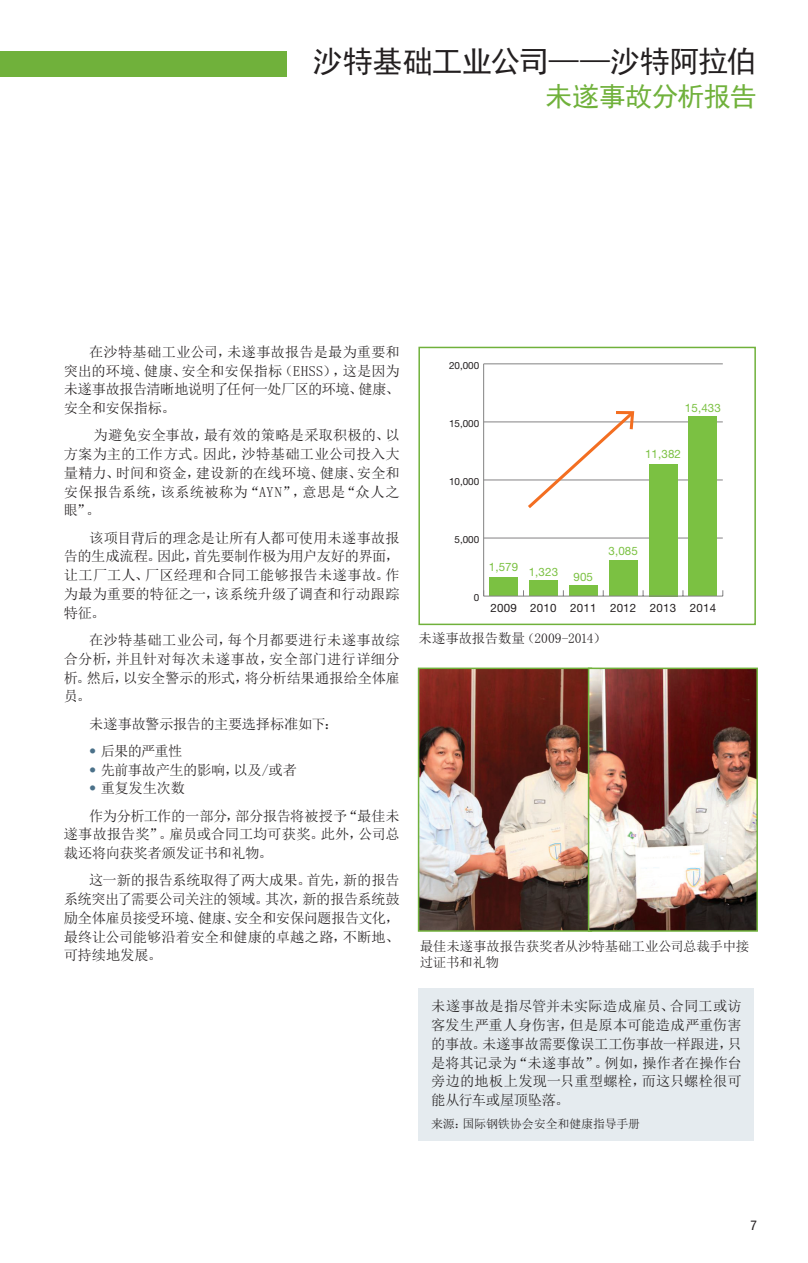
<style>
.page{position:relative;width:808px;height:1263px;background:#fff}
.page>*{position:absolute;margin:0;border:0;box-sizing:border-box;transform-origin:0 0}
.t1{font:30px "Sim Hei";letter-spacing:-.01em;color:#231f20}
.t2{font:27px "Sim Hei";letter-spacing:-.02em;color:#70b13b}
.t3{font:14.25px/18.8px "Sim Sun";letter-spacing:-.005em;color:#231f20;text-align:justify}
.t4{font:14.25px/27.3px "Sim Sun";letter-spacing:-.025em;color:#231f20}
.t5{font:14.25px "Sim Sun";letter-spacing:-.03em;color:#231f20}
.t6{font:13.5px/16.5px "Sim Sun";letter-spacing:-.02em;color:#231f20}
.t7{font:condensed 13.5px "Helvetica Neue LT Std";color:#231f20}
.t8{font:12px "Sim Sun";letter-spacing:-.015em;color:#231f20}
.t9{font:11.55px "Helvetica Neue LT Std";letter-spacing:.01em;color:#7bc142}
.t10{font:11.55px "Helvetica Neue LT Std";letter-spacing:.02em;color:#231f20}
.t11{font:9.9px "Helvetica Neue LT Std";color:#231f20}
.s1{font-family:"Helvetica Neue LT Std";font-weight:100;color:#4b7189}
</style>
<div class="page">
<div style="left:0;top:51px;width:287px;height:26px;background:#70b13b"></div>
<div style="left:418px;top:988px;width:336px;height:153px;background:#e5ebef"></div>
<hr style="left:483px;top:364px;width:1px;height:232px;background:#838283">
<hr style="left:484px;top:538px;width:239px;height:1px;background:#838283">
<hr style="left:484px;top:480px;width:239px;height:1px;background:#838283">
<hr style="left:484px;top:422px;width:239px;height:1px;background:#838283">
<hr style="left:484px;top:364px;width:239px;height:1px;background:#838283">
<div style="left:489px;top:578px;width:29px;height:18px;background:#7bc142"></div>
<div style="left:529px;top:581px;width:29px;height:15px;background:#7bc142"></div>
<div style="left:569px;top:586px;width:29px;height:10px;background:#7bc142"></div>
<div style="left:609px;top:560px;width:28px;height:36px;background:#7bc142"></div>
<div style="left:649px;top:464px;width:28px;height:132px;background:#7bc142"></div>
<div style="left:688px;top:417px;width:29px;height:179px;background:#7bc142"></div>
<hr style="left:484px;top:596px;width:239px;height:1px;background:#838283">
<svg style="left:528px;top:411px;width:106px;height:97px"></svg>
<div style="left:418px;top:347px;width:338px;height:278px;border:2px solid #70b13b"></div>
<img style="left:417px;top:667px;width:170px;height:265px">
<img style="left:587px;top:667px;width:171px;height:265px">
<h1 class="t1" style="left:313px;top:46px;width:446px">沙特基础工业公司——沙特阿拉伯</h1>
<h2 class="t2" style="left:546px;top:83px;width:213px">未遂事故分析报告</h2>
<p class="t3" style="left:64px;top:342px;width:337px;text-indent:26px">在沙特基础工业公司，未遂事故报告是最为重要和突出的环境、健康、安全和安保指标（EHSS），这是因为未遂事故报告清晰地说明了任何一处厂区的环境、健康、安全和安保指标。</p>
<p class="t3" style="left:64px;top:426px;width:337px;text-indent:30px">为避免安全事故，最有效的策略是采取积极的、以方案为主的工作方式。因此，沙特基础工业公司投入大量精力、时间和资金，建设新的在线环境、健康、安全和安保报告系统，该系统被称为“AYN”，意思是“众人之眼”。</p>
<p class="t3" style="left:64px;top:528px;width:337px;text-indent:26px">该项目背后的理念是让所有人都可使用未遂事故报告的生成流程。因此，首先要制作极为用户友好的界面，让工厂工人、厂区经理和合同工能够报告未遂事故。作为最为重要的特征之一，该系统升级了调查和行动跟踪特征。</p>
<p class="t3" style="left:64px;top:630px;width:337px;text-indent:26px">在沙特基础工业公司，每个月都要进行未遂事故综合分析，并且针对每次未遂事故，安全部门进行详细分析。然后，以安全警示的形式，将分析结果通报给全体雇员。</p>
<p class="t4" style="left:89px;top:710px;width:251px">未遂事故警示报告的主要选择标准如下：</p>
<p class="t3" style="left:89px;top:741px;width:94px"><span class="s1">•</span> 后果的严重性</p>
<p class="t5" style="left:89px;top:762px;width:209px"><span class="s1">•</span> 先前事故产生的影响，以及/或者</p>
<p class="t4" style="left:89px;top:774px;width:312px"><span class="s1">•</span> 重复发生次数<br>作为分析工作的一部分，部分报告将被授予“最佳未</p>
<p class="t3" style="left:64px;top:825px;width:337px">遂事故报告奖”。雇员或合同工均可获奖。此外，公司总裁还将向获奖者颁发证书和礼物。</p>
<p class="t3" style="left:64px;top:871px;width:337px;text-indent:26px">这一新的报告系统取得了两大成果。首先，新的报告系统突出了需要公司关注的领域。其次，新的报告系统鼓励全体雇员接受环境、健康、安全和安保问题报告文化，最终让公司能够沿着安全和健康的卓越之路，不断地、可持续地发展。</p>
<p class="t11" style="left:449px;top:359px;width:32px">20,000</p>
<p class="t11" style="left:449px;top:417px;width:32px">15,000</p>
<p class="t11" style="left:449px;top:475px;width:32px">10,000</p>
<p class="t9" style="left:685px;top:401px;width:37px">15,433</p>
<p class="t9" style="left:645px;top:447px;width:37px">11,382</p>
<p class="t11" style="left:454px;top:533px;width:26px">5,000</p>
<p class="t11" style="left:474px;top:591px;width:7px">0</p>
<p class="t9" style="left:489px;top:562px;width:71px">1,579 1,323</p>
<p class="t9" style="left:573px;top:570px;width:21px">905</p>
<p class="t9" style="left:608px;top:544px;width:31px">3,085</p>
<p class="t10" style="left:490px;top:600px;width:28px">2009</p>
<p class="t10" style="left:530px;top:600px;width:187px">2010 2011 2012 2013 2014</p>
<p class="t6" style="left:418px;top:630px;width:189px">未遂事故报告数量（2009-2014）</p>
<p class="t6" style="left:420px;top:937px;width:331px">最佳未遂事故报告获奖者从沙特基础工业公司总裁手中接过证书和礼物</p>
<p class="t3" style="left:431px;top:997px;width:312px">未遂事故是指尽管并未实际造成雇员、合同工或访客发生严重人身伤害，但是原本可能造成严重伤害的事故。未遂事故需要像误工工伤事故一样跟进，只是将其记录为“未遂事故”。例如，操作者在操作台旁边的地板上发现一只重型螺栓，而这只螺栓很可能从行车或屋顶坠落。</p>
<p class="t8" style="left:431px;top:1118px;width:210px">来源：国际钢铁协会安全和健康指导手册</p>
<p class="t7" style="left:750px;top:1217px;width:8px">7</p>
</div>
